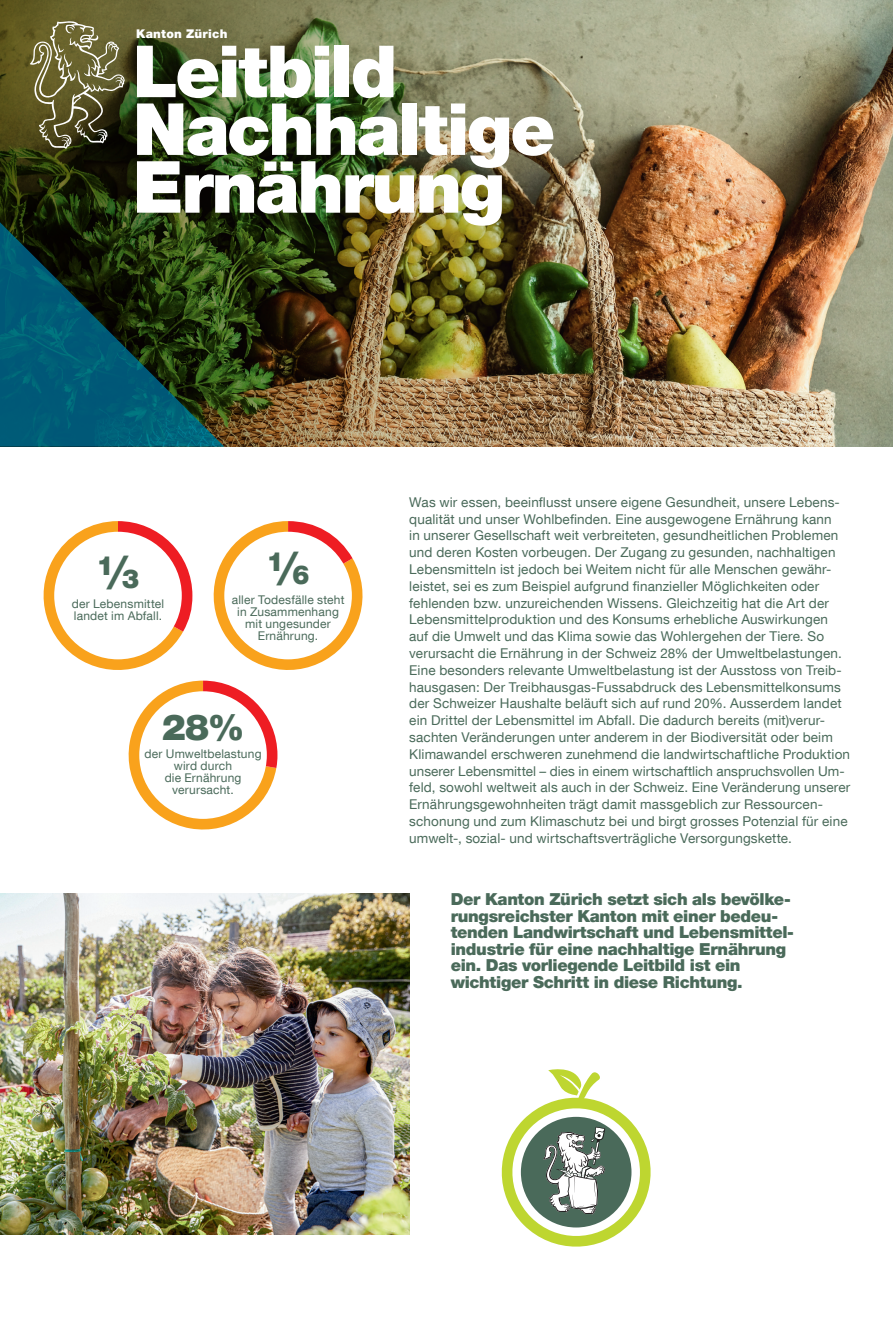
<style>
.page{position:relative;width:893px;height:1340px;background:#fff}
.page>*{position:absolute;margin:0;border:0;box-sizing:border-box;transform-origin:0 0}
.t1{font:900 72px/57.8px "Helvetica Neue LT Com";letter-spacing:-.03em;color:#fff}
.t2{font:900 36px "Helvetica Neue LT Com";color:#4a6a5a}
.t3{font:900 26.25px "Helvetica Neue LT Com";color:#4a6a5a}
.t4{font:900 16.5px/16.5px "Helvetica Neue LT Com";letter-spacing:-.02em;color:#4a6a5a}
.t5{font:13.5px/16.8px "Helvetica Neue LT Com";letter-spacing:.01em;color:#4a6a5a}
.t6{font:12px/12px "Helvetica Neue LT Com";letter-spacing:.015em;color:#4a6a5a;text-align:center}
.t7{font:900 12px "Helvetica Neue LT Com";letter-spacing:.02em;color:#fff}
.s1{font-size:45px}
</style>
<div class="page">
<img style="left:0;top:893px;width:409px;height:341px">
<img style="left:597px;top:0;width:296px;height:446px">
<img style="left:0;top:0;width:597px;height:446px">
<svg style="left:30px;top:20px;width:95px;height:129px;background:#6c6841"></svg>
<svg style="left:43px;top:521px;width:320px;height:309px"></svg>
<div style="left:54px;top:531px;width:128px;height:128px;background:#fff;border-radius:50%"></div>
<svg style="left:501px;top:1069px;width:150px;height:178px"></svg>
<svg style="left:0;top:209px;width:224px;height:237px;background:#10453e"></svg>
<p class="t7" style="left:136px;top:27px;width:93px">Kanton Zürich</p>
<h1 class="t1" style="left:133px;top:42px;width:424px">Leitbild<br>Nachhaltige<br>Ernährung</h1>
<h3 class="t3" style="left:97px;top:556px;width:44px">1<span class="s1">∕</span>3</h3>
<p class="t6" style="left:72px;top:598px;width:94px;text-align:left">der Lebensmittel landet im Abfall.</p>
<h3 class="t3" style="left:267px;top:552px;width:44px">1<span class="s1">∕</span>6</h3>
<p class="t6" style="left:232px;top:593px;width:114px">aller Todesfälle steht in Zusammenhang mit ungesunder<br>Ernährung.</p>
<h2 class="t2" style="left:162px;top:706px;width:84px">28%</h2>
<p class="t6" style="left:145px;top:747px;width:119px">der Umweltbelastung wird durch<br>die Ernährung verursacht.</p>
<p class="t5" style="left:409px;top:493px;width:443px">Was wir essen, beeinflusst unsere eigene Gesundheit, unsere Lebens&shy;qualität und unser Wohlbefinden. Eine ausgewogene Ernährung kann<br>in unserer Gesellschaft weit verbreiteten, gesundheitlichen Problemen und deren Kosten vorbeugen. Der Zugang zu gesunden, nachhaltigen Lebensmitteln ist jedoch bei Weitem nicht für alle Menschen gewähr&shy;leistet, sei es zum Beispiel aufgrund finanzieller Möglichkeiten oder fehlenden bzw. unzureichenden Wissens. Gleichzeitig hat die Art der Lebensmittelproduktion und des Konsums erhebliche Auswirkungen<br>auf die Umwelt und das Klima sowie das Wohlergehen der Tiere. So verursacht die Ernährung in der Schweiz 28% der Umweltbelastungen.<br>Eine besonders relevante Umweltbelastung ist der Ausstoss von Treib&shy;hausgasen: Der Treibhausgas-Fussabdruck des Lebensmittelkonsums der Schweizer Haushalte beläuft sich auf rund 20%. Ausserdem landet ein Drittel der Lebensmittel im Abfall. Die dadurch bereits (mit)verur&shy;sachten Veränderungen unter anderem in der Biodiversität oder beim Klimawandel erschweren zunehmend die landwirtschaftliche Produktion unserer Lebensmittel – dies in einem wirtschaftlich anspruchsvollen Um&shy;feld, sowohl weltweit als auch in der Schweiz. Eine Veränderung unserer Ernährungsgewohnheiten trägt damit massgeblich zur Ressourcen&shy;schonung und zum Klimaschutz bei und birgt grosses Potenzial für eine umwelt-, sozial- und wirtschaftsverträgliche Versorgungskette.</p>
<p class="t4" style="left:451px;top:890px;width:345px">Der Kanton Zürich setzt sich als bevölke&shy;rungsreichster Kanton mit einer bedeu&shy;tenden Landwirtschaft und Lebensmittel&shy;industrie für eine nachhaltige Ernährung ein. Das vorliegende Leitbild ist ein wichtiger Schritt in diese Richtung.</p>
</div>
